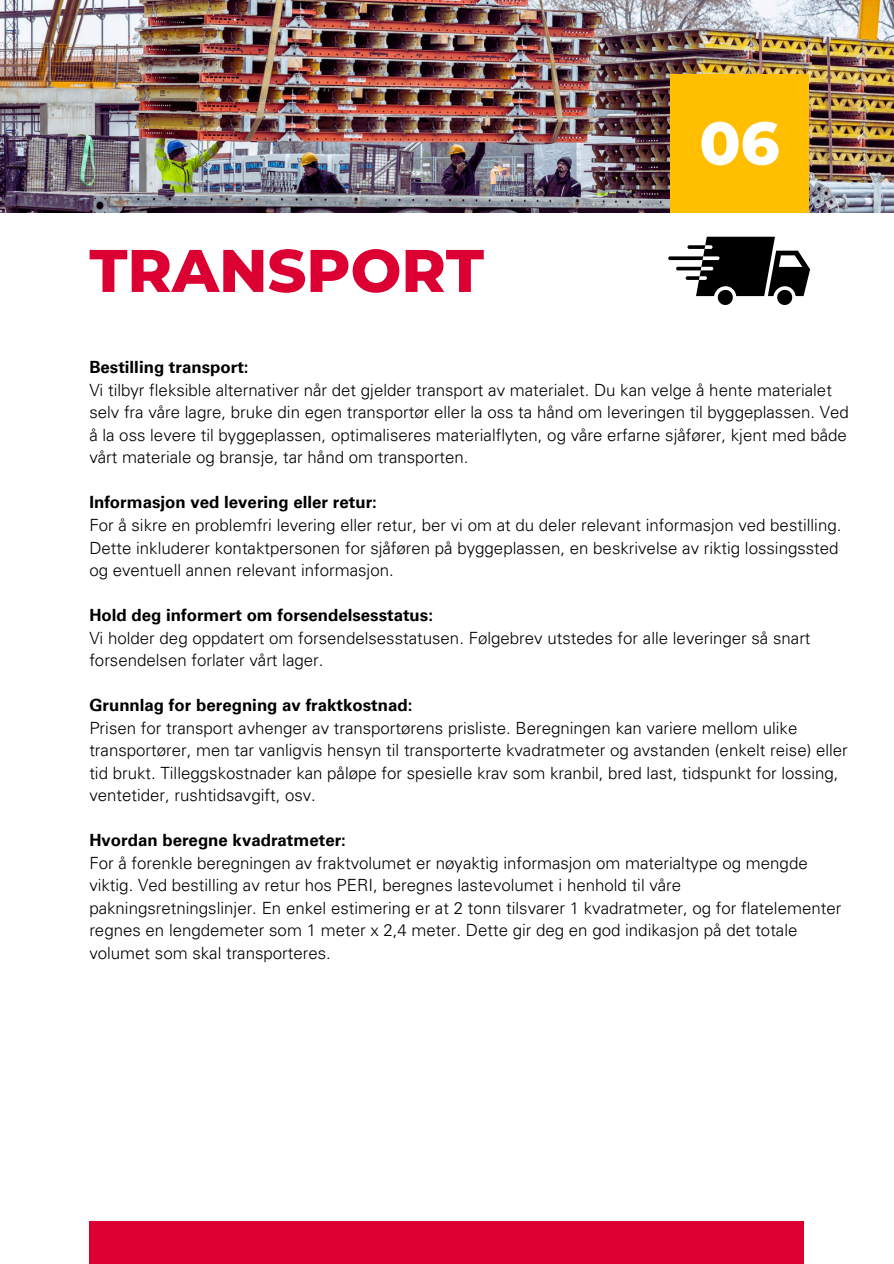
<style>
.page{position:relative;width:894px;height:1264px;background:#fff}
.page>*{position:absolute;margin:0;border:0;box-sizing:border-box;transform-origin:0 0}
.t1{font:800 60px "Montserrat";color:#dc0032}
.t2{font:800 60px "Montserrat";color:#fff}
.t3{font:300 16.8px/22.5px "Univers LT Pro 45";color:#000}
.t4{font:700 16.8px "Univers LT Pro 65";color:#000}
</style>
<div class="page">
<img style="left:0;top:0;width:893px;height:213px">
<div style="left:670px;top:75px;width:138px;height:138px;background:#ffbf00"></div>
<div style="left:89px;top:1220px;width:715px;height:43px;background:#dc0032"></div>
<svg style="left:668px;top:237px;width:141px;height:68px"></svg>
<h1 class="t1" style="left:89px;top:234px;width:396px">TRANSPORT</h1>
<h1 class="t2" style="left:699px;top:106px;width:82px">06</h1>
<p class="t4" style="left:89px;top:361px;width:161px">Bestilling transport:</p>
<p class="t3" style="left:89px;top:381px;width:760px">Vi tilbyr fleksible alternativer når det gjelder transport av materialet. Du kan velge å hente materialet selv fra våre lagre, bruke din egen transportør eller la oss ta hånd om leveringen til byggeplassen. Ved å la oss levere til byggeplassen, optimaliseres materialflyten, og våre erfarne sjåfører, kjent med både vårt materiale og bransje, tar hånd om transporten.</p>
<p class="t4" style="left:89px;top:496px;width:289px">Informasjon ved levering eller retur:</p>
<p class="t3" style="left:89px;top:516px;width:753px">For å sikre en problemfri levering eller retur, ber vi om at du deler relevant informasjon ved bestilling.<br>Dette inkluderer kontaktpersonen for sjåføren på byggeplassen, en beskrivelse av riktig lossingssted og eventuell annen relevant informasjon.</p>
<p class="t4" style="left:89px;top:609px;width:345px">Hold deg informert om forsendelsesstatus:</p>
<p class="t3" style="left:89px;top:628px;width:722px">Vi holder deg oppdatert om forsendelsesstatusen. Følgebrev utstedes for alle leveringer så snart forsendelsen forlater vårt lager.</p>
<p class="t4" style="left:89px;top:699px;width:324px">Grunnlag for beregning av fraktkostnad:</p>
<p class="t3" style="left:89px;top:718px;width:759px">Prisen for transport avhenger av transportørens prisliste. Beregningen kan variere mellom ulike transportører, men tar vanligvis hensyn til transporterte kvadratmeter og avstanden (enkelt reise) eller tid brukt. Tilleggskostnader kan påløpe for spesielle krav som kranbil, bred last, tidspunkt for lossing, ventetider, rushtidsavgift, osv.</p>
<p class="t4" style="left:89px;top:834px;width:258px">Hvordan beregne kvadratmeter:</p>
<p class="t3" style="left:89px;top:853px;width:753px">For å forenkle beregningen av fraktvolumet er nøyaktig informasjon om materialtype og mengde viktig. Ved bestilling av retur hos PERI, beregnes lastevolumet i henhold til våre pakningsretningslinjer. En enkel estimering er at 2 tonn tilsvarer 1 kvadratmeter, og for flatelementer regnes en lengdemeter som 1 meter x 2,4 meter. Dette gir deg en god indikasjon på det totale volumet som skal transporteres.</p>
</div>
